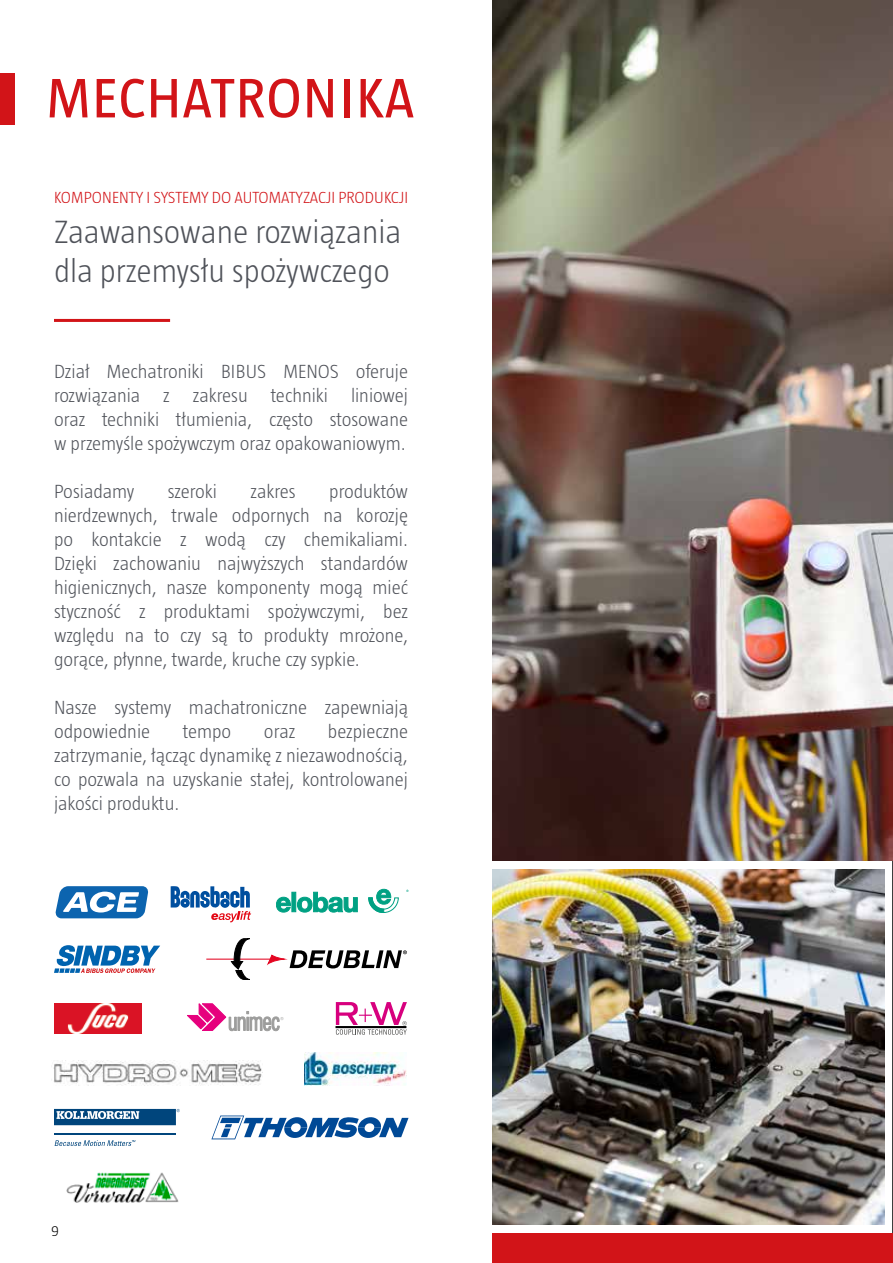
<style>
.page{position:relative;width:893px;height:1263px;background:#fff}
.page>*{position:absolute;margin:0;border:0;box-sizing:border-box;transform-origin:0 0}
.t1{font:57px "Taz";letter-spacing:.025em;color:#d21418}
.t2{font:300 33px/39.6px "Taz";color:#50535a}
.t3{font:300 19.5px/24px "Taz";color:#50535a;text-align:justify}
.t4{font:300 16.5px "Taz";color:#d21418}
.t5{font:300 15px "Taz";color:#000}
</style>
<div class="page">
<img style="left:493px;top:869px;width:391px;height:356px">
<div style="left:0;top:74px;width:14px;height:51px;background:#d21418"></div>
<hr style="left:892px;top:0;width:1px;height:1263px;background:#000">
<svg style="left:211px;top:1115px;width:198px;height:24px"></svg>
<svg style="left:187px;top:1004px;width:96px;height:27px"></svg>
<svg style="left:55px;top:1140px;width:80px;height:6px"></svg>
<hr style="left:54px;top:1134px;width:122px;height:1px;background:#00457c">
<svg style="left:54px;top:1109px;width:126px;height:16px;background:#3a6f99"></svg>
<img style="left:53px;top:1060px;width:209px;height:26px">
<hr style="left:335px;top:1026px;width:71px;height:2px;background:#000">
<svg style="left:336px;top:1002px;width:71px;height:33px"></svg>
<svg style="left:55px;top:886px;width:94px;height:32px"></svg>
<svg style="left:171px;top:886px;width:80px;height:36px"></svg>
<svg style="left:276px;top:897px;width:15px;height:15px"></svg>
<div style="left:292px;top:892px;width:4px;height:20px;border:1px solid #00a183"></div>
<svg style="left:297px;top:892px;width:60px;height:20px"></svg>
<svg style="left:368px;top:889px;width:31px;height:24px"></svg>
<img style="left:54px;top:1004px;width:88px;height:29px">
<svg style="left:54px;top:945px;width:106px;height:28px"></svg>
<hr style="left:240px;top:958px;width:32px;height:2px;background:#e40521">
<hr style="left:206px;top:958px;width:28px;height:2px;background:#e40521">
<svg style="left:268px;top:950px;width:139px;height:18px"></svg>
<svg style="left:231px;top:938px;width:24px;height:42px"></svg>
<img style="left:304px;top:1053px;width:103px;height:33px">
<img style="left:66px;top:1172px;width:113px;height:31px">
<hr style="left:54px;top:319px;width:116px;height:3px;background:#d21418">
<img style="left:493px;top:0;width:399px;height:861px">
<div style="left:493px;top:1233px;width:400px;height:30px;background:#d21418"></div>
<h1 class="t1" style="left:47px;top:66px;width:369px">MECHATRONIKA</h1>
<p class="t4" style="left:54px;top:188px;width:356px">KOMPONENTY I SYSTEMY DO AUTOMATYZACJI PRODUKCJI</p>
<h2 class="t2" style="left:54px;top:211px;width:349px">Zaawansowane rozwiązania dla przemysłu spożywczego</h2>
<p class="t3" style="left:54px;top:359px;width:356px">Dział Mechatroniki BIBUS MENOS oferuje rozwiązania z zakresu techniki liniowej oraz techniki tłumienia, często stosowane w przemyśle spożywczym oraz opakowaniowym.</p>
<p class="t3" style="left:54px;top:479px;width:82px">Posiadamy</p>
<p class="t3" style="left:168px;top:479px;width:51px">szeroki</p>
<p class="t3" style="left:251px;top:479px;width:47px">zakres</p>
<p class="t3" style="left:54px;top:479px;width:356px;text-indent:275px">produktów nierdzewnych, trwale odpornych na korozję po kontakcie z wodą czy chemikaliami.<br>Dzięki zachowaniu najwyższych standardów higienicznych, nasze komponenty mogą mieć styczność z produktami spożywczymi, bez względu na to czy są to produkty mrożone, gorące, płynne, twarde, kruche czy sypkie.</p>
<p class="t3" style="left:54px;top:695px;width:356px">Nasze systemy machatroniczne zapewniają odpowiednie</p>
<p class="t3" style="left:54px;top:719px;width:356px;text-indent:274px">bezpieczne zatrzymanie, łącząc dynamikę z niezawodnością, co pozwala na uzyskanie stałej, kontrolowanej jakości produktu.</p>
<p class="t3" style="left:183px;top:719px;width:50px">tempo</p>
<p class="t3" style="left:264px;top:719px;width:33px">oraz</p>
<p class="t5" style="left:51px;top:1222px;width:9px">9</p>
</div>
